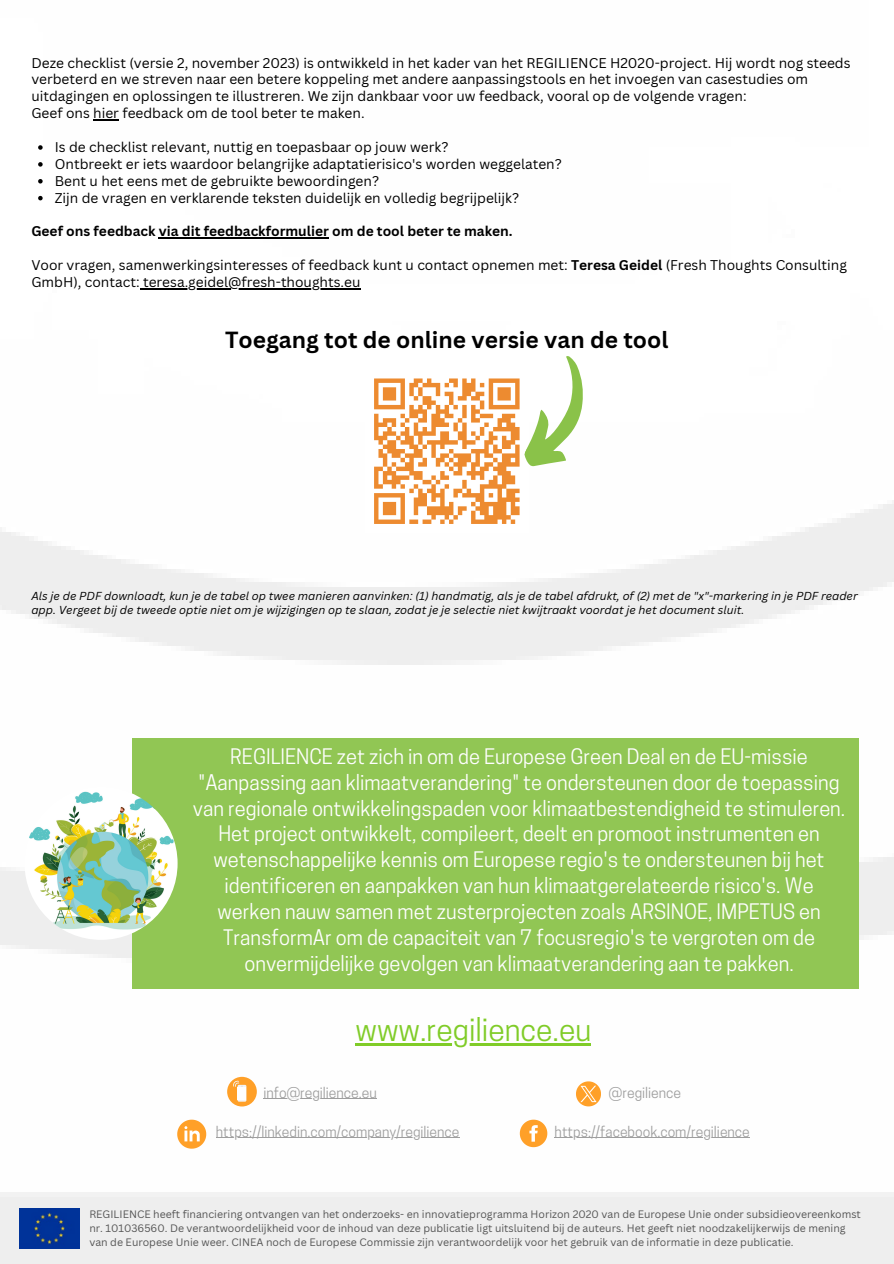
<style>
.page{position:relative;width:894px;height:1264px;background:#fff}
.page>*{position:absolute;margin:0;border:0;box-sizing:border-box;transform-origin:0 0}
.t1{font:30px "Cooper Hewitt";color:#80cc28}
.t2{font:700 22.8px "Canva Sans";color:#000}
.t3{font:20.1px/25.8px "Cooper Hewitt";color:#fefefe;text-align:center}
.t4{font:13.95px "Cooper Hewitt";color:#9e9e9e}
.t5{font:13.8px/16.8px "Canva Sans";color:#000}
.t6{font:700 13.8px "Canva Sans";color:#000}
.t7{font:italic 11.25px/14.1px "Canva Sans";color:#000}
.t8{font:10.5px/14px "Canva Sans";color:#555}
.s1{font-weight:700}
</style>
<div class="page">
<img style="left:0;top:120px;width:893px;height:1143px">
<svg style="left:93px;top:119px;width:26px;height:1px"></svg>
<svg style="left:38px;top:145px;width:5px;height:5px"></svg>
<svg style="left:38px;top:162px;width:5px;height:5px"></svg>
<svg style="left:38px;top:179px;width:5px;height:4px"></svg>
<svg style="left:38px;top:196px;width:5px;height:4px"></svg>
<hr style="left:159px;top:237px;width:170px;height:2px;background:#000">
<hr style="left:140px;top:288px;width:220px;height:1px;background:#000">
<hr style="left:263px;top:1098px;width:114px;height:1px;background:#9e9e9e">
<hr style="left:216px;top:1137px;width:45px;height:1px;background:#9e9e9e">
<hr style="left:261px;top:1137px;width:198px;height:1px;background:#9e9e9e">
<hr style="left:554px;top:1137px;width:195px;height:1px;background:#9e9e9e">
<div style="left:227px;top:1076px;width:29px;height:30px;background:#ffa028;border-radius:50%"></div>
<div style="left:237px;top:1084px;width:9px;height:17px;background:#fff;border-radius:2px"></div>
<svg style="left:233px;top:1080px;width:10px;height:6px"></svg>
<svg style="left:177px;top:1119px;width:29px;height:29px"></svg>
<svg style="left:519px;top:1119px;width:28px;height:28px"></svg>
<img style="left:19px;top:1208px;width:61px;height:40px">
<div style="left:132px;top:738px;width:726px;height:250px;background:#91c654"></div>
<img style="left:25px;top:786px;width:152px;height:153px;border-radius:50%">
<div style="left:365px;top:369px;width:163px;height:164px;background:#fff"></div>
<svg style="left:369px;top:353px;width:231px;height:173px"></svg>
<hr style="left:355px;top:1043px;width:236px;height:2px;background:#80cc28">
<svg style="left:575px;top:1081px;width:25px;height:25px"></svg>
<h5 class="t5" style="left:31px;top:54px;width:820px">Deze checklist (versie 2, november 2023) is ontwikkeld in het kader van het REGILIENCE H2020-project. Hij wordt nog steeds verbeterd en we streven naar een betere koppeling met andere aanpassingstools en het invoegen van casestudies om uitdagingen en oplossingen te illustreren. We zijn dankbaar voor uw feedback, vooral op de volgende vragen:<br>Geef ons hier feedback om de tool beter te maken.</h5>
<p class="t5" style="left:55px;top:138px;width:395px">Is de checklist relevant, nuttig en toepasbaar op jouw werk?</p>
<p class="t5" style="left:55px;top:155px;width:508px">Ontbreekt er iets waardoor belangrijke adaptatierisico's worden weggelaten?</p>
<p class="t5" style="left:55px;top:172px;width:326px">Bent u het eens met de gebruikte bewoordingen?</p>
<p class="t5" style="left:55px;top:189px;width:466px">Zijn de vragen en verklarende teksten duidelijk en volledig begrijpelijk?</p>
<h4 class="t6" style="left:31px;top:222px;width:482px">Geef ons feedback via dit feedbackformulier om de tool beter te maken.</h4>
<h5 class="t5" style="left:31px;top:256px;width:816px">Voor vragen, samenwerkingsinteresses of feedback kunt u contact opnemen met: <span class="s1">Teresa Geidel</span> (Fresh Thoughts Consulting<br>GmbH), contact: teresa.geidel@fresh-thoughts.eu</h5>
<h2 class="t2" style="left:225px;top:323px;width:444px">Toegang tot de online versie van de tool</h2>
<h4 class="t7" style="left:31px;top:588px;width:827px">Als je de PDF downloadt, kun je de tabel op twee manieren aanvinken: (1) handmatig, als je de tabel afdrukt, of (2) met de "x"-markering in je PDF reader app. Vergeet bij de tweede optie niet om je wijzigingen op te slaan, zodat je je selectie niet kwijtraakt voordat je het document sluit.</h4>
<p class="t3" style="left:193px;top:745px;width:653px">REGILIENCE zet zich in om de Europese Green Deal en de EU-missie "Aanpassing aan klimaatverandering" te ondersteunen door de toepassing van regionale ontwikkelingspaden voor klimaatbestendigheid te stimuleren.<br>Het project ontwikkelt, compileert, deelt en promoot instrumenten en wetenschappelijke kennis om Europese regio's te ondersteunen bij het identificeren en aanpakken van hun klimaatgerelateerde risico's. We werken nauw samen met zusterprojecten zoals ARSINOE, IMPETUS en TransformAr om de capaciteit van 7 focusregio's te vergroten om de onvermijdelijke gevolgen van klimaatverandering aan te pakken.</p>
<p class="t1" style="left:355px;top:1018px;width:237px">www.regilience.eu</p>
<p class="t4" style="left:263px;top:1087px;width:115px">info@regilience.eu</p>
<p class="t4" style="left:608px;top:1087px;width:74px">@regilience</p>
<p class="t4" style="left:216px;top:1126px;width:245px">https://linkedin.com/company/regilience</p>
<p class="t4" style="left:554px;top:1126px;width:197px">https://facebook.com/regilience</p>
<p class="t8" style="left:89px;top:1207px;width:772px">REGILIENCE heeft financiering ontvangen van het onderzoeks- en innovatieprogramma Horizon 2020 van de Europese Unie onder subsidieovereenkomst nr. 101036560. De verantwoordelijkheid voor de inhoud van deze publicatie ligt uitsluitend bij de auteurs. Het geeft niet noodzakelijkerwijs de mening van de Europese Unie weer. CINEA noch de Europese Commissie zijn verantwoordelijk voor het gebruik van de informatie in deze publicatie.</p>
</div>
